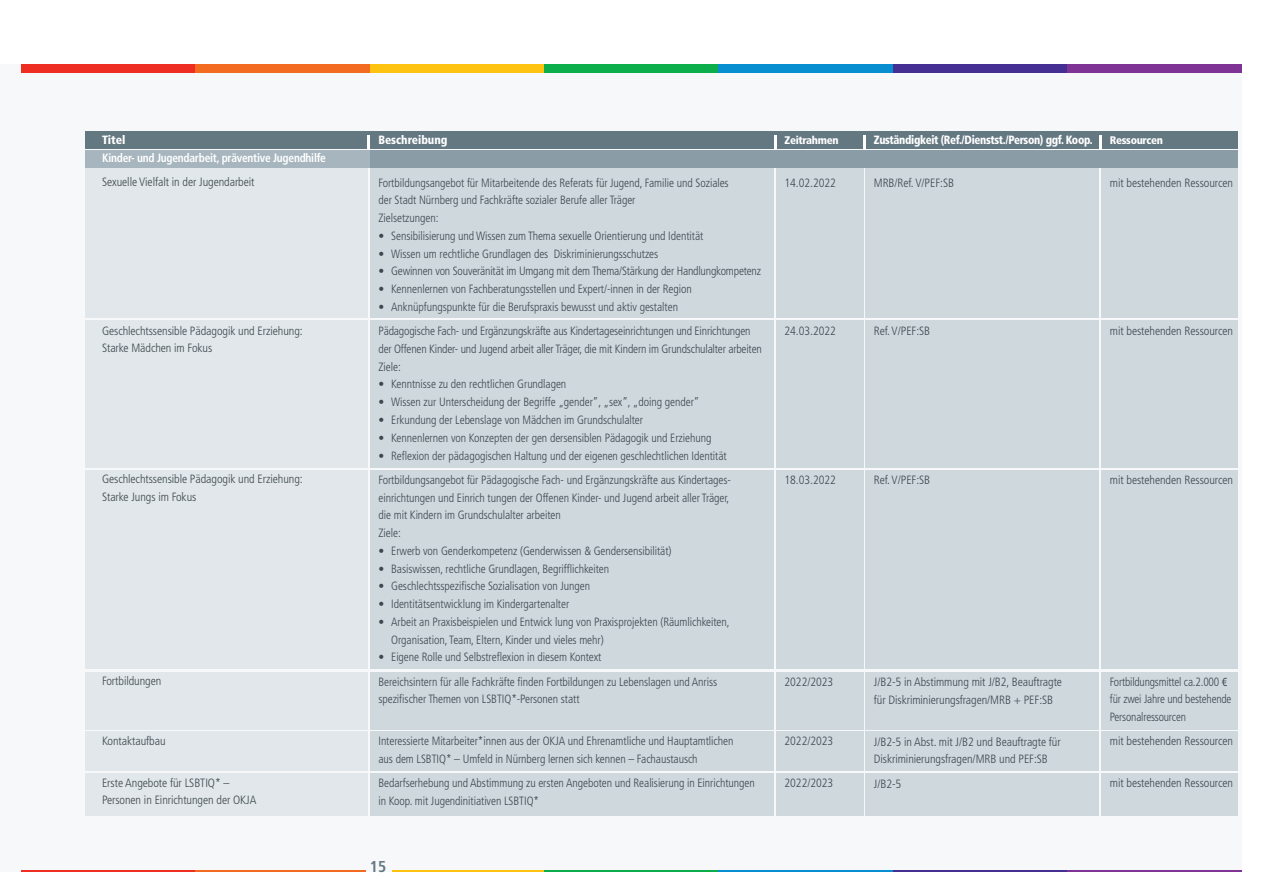
<style>
.page{position:relative;width:1263px;height:893px;background:#fff}
.page>*{position:absolute;margin:0;border:0;box-sizing:border-box;transform-origin:0 0}
.t1{font:700 condensed 15.75px "Frutiger";color:#647882}
.t2{font:300 condensed 12px/17.9px "Frutiger";letter-spacing:-.005em;color:#3d474e}
.t3{font:300 condensed 12px/17.7px "Frutiger";letter-spacing:-.005em;color:#3d474e;scale:.95 1}
.t4{font:900 condensed 12px "Frutiger";letter-spacing:-.03em;color:#fff;scale:.93 1}
.t5{font:700 condensed 12px "Frutiger";letter-spacing:-.02em;color:#fff;scale:.95 1}
.t6{font:900 condensed 12px "Frutiger";letter-spacing:-.005em;color:#fff}
.t7{font:900 condensed 12px "Frutiger";letter-spacing:-.03em;color:#fff}
.t8{font:900 condensed 11.1px "Frutiger";letter-spacing:-.03em;color:#fff}
.s1{font-family:"Vista Sans OT";font-weight:400;font-stretch:normal}
</style>
<div class="page">
<div style="left:0;top:64px;width:1242px;height:808px;background:#f7f8f9"></div>
<div style="left:21px;top:64px;width:175px;height:8px;background:#ee2e22"></div>
<div style="left:196px;top:64px;width:174px;height:8px;background:#f36a21"></div>
<div style="left:370px;top:64px;width:174px;height:8px;background:#fec210"></div>
<div style="left:544px;top:64px;width:175px;height:8px;background:#0cae4c"></div>
<div style="left:719px;top:64px;width:174px;height:8px;background:#068ed0"></div>
<div style="left:893px;top:64px;width:174px;height:8px;background:#452f92"></div>
<div style="left:1067px;top:64px;width:175px;height:8px;background:#7f3394"></div>
<hr style="left:21px;top:871px;width:175px;height:1px;background:#ee2e22">
<hr style="left:196px;top:871px;width:170px;height:1px;background:#f36a21">
<hr style="left:392px;top:871px;width:152px;height:1px;background:#fec210">
<hr style="left:544px;top:871px;width:175px;height:1px;background:#0cae4c">
<hr style="left:719px;top:871px;width:174px;height:1px;background:#068ed0">
<hr style="left:893px;top:871px;width:174px;height:1px;background:#452f92">
<hr style="left:1067px;top:871px;width:175px;height:1px;background:#7f3394">
<div style="left:85px;top:157px;width:283px;height:161px;background:#e1e7ea"></div>
<div style="left:776px;top:157px;width:87px;height:161px;background:#cfd8dd"></div>
<div style="left:865px;top:157px;width:234px;height:161px;background:#cfd8dd"></div>
<div style="left:1101px;top:157px;width:136px;height:161px;background:#cfd8dd"></div>
<div style="left:370px;top:157px;width:404px;height:161px;background:#cfd8dd"></div>
<div style="left:85px;top:320px;width:283px;height:148px;background:#e1e7ea"></div>
<div style="left:776px;top:320px;width:87px;height:148px;background:#cfd8dd"></div>
<div style="left:865px;top:320px;width:234px;height:148px;background:#cfd8dd"></div>
<div style="left:1101px;top:320px;width:136px;height:148px;background:#cfd8dd"></div>
<div style="left:370px;top:320px;width:404px;height:148px;background:#cfd8dd"></div>
<div style="left:85px;top:470px;width:283px;height:199px;background:#e1e7ea"></div>
<div style="left:776px;top:470px;width:87px;height:199px;background:#cfd8dd"></div>
<div style="left:865px;top:470px;width:234px;height:199px;background:#cfd8dd"></div>
<div style="left:1101px;top:470px;width:136px;height:199px;background:#cfd8dd"></div>
<div style="left:370px;top:470px;width:404px;height:199px;background:#cfd8dd"></div>
<div style="left:370px;top:672px;width:404px;height:57px;background:#cfd8dd"></div>
<div style="left:85px;top:672px;width:283px;height:57px;background:#e1e7ea"></div>
<div style="left:776px;top:672px;width:87px;height:57px;background:#cfd8dd"></div>
<div style="left:865px;top:672px;width:234px;height:57px;background:#cfd8dd"></div>
<div style="left:1101px;top:672px;width:136px;height:57px;background:#cfd8dd"></div>
<div style="left:370px;top:732px;width:404px;height:39px;background:#cfd8dd"></div>
<div style="left:85px;top:732px;width:283px;height:39px;background:#e1e7ea"></div>
<div style="left:776px;top:732px;width:87px;height:39px;background:#cfd8dd"></div>
<div style="left:865px;top:732px;width:234px;height:39px;background:#cfd8dd"></div>
<div style="left:1101px;top:732px;width:136px;height:39px;background:#cfd8dd"></div>
<div style="left:370px;top:773px;width:404px;height:43px;background:#cfd8dd"></div>
<div style="left:85px;top:773px;width:283px;height:43px;background:#e1e7ea"></div>
<div style="left:776px;top:773px;width:87px;height:43px;background:#cfd8dd"></div>
<div style="left:865px;top:773px;width:234px;height:43px;background:#cfd8dd"></div>
<div style="left:1101px;top:773px;width:136px;height:43px;background:#cfd8dd"></div>
<div style="left:85px;top:132px;width:1152px;height:17px;background:#647882"></div>
<svg style="left:368px;top:135px;width:2px;height:14px"></svg>
<svg style="left:774px;top:135px;width:2px;height:14px"></svg>
<svg style="left:863px;top:135px;width:2px;height:14px"></svg>
<svg style="left:1099px;top:135px;width:2px;height:14px"></svg>
<div style="left:85px;top:151px;width:285px;height:17px;background:#a7b6be"></div>
<div style="left:370px;top:151px;width:867px;height:17px;background:#8a9ca6"></div>
<p class="t7" style="left:102px;top:133px;width:25px">Titel</p>
<p class="t5" style="left:102px;top:150px;width:237px">Kinder- und Jugendarbeit, präventive Jugendhilfe</p>
<p class="t2" style="left:102px;top:173px;width:154px">Sexuelle Vielfalt in der Jugendarbeit</p>
<p class="t2" style="left:102px;top:322px;width:202px">Geschlechtssensible Pädagogik und Erziehung:<br>Starke Mädchen im Fokus</p>
<p class="t2" style="left:102px;top:470px;width:202px">Geschlechtssensible Pädagogik und Erziehung:<br>Starke Jungs im Fokus</p>
<p class="t2" style="left:102px;top:672px;width:61px">Fortbildungen</p>
<p class="t2" style="left:102px;top:732px;width:65px">Kontaktaufbau</p>
<p class="t2" style="left:102px;top:774px;width:156px">Erste Angebote für LSBTIQ* –<br>Personen in Einrichtungen der OKJA</p>
<p class="t6" style="left:378px;top:133px;width:71px">Beschreibung</p>
<p class="t2" style="left:378px;top:174px;width:352px">Fortbildungsangebot für Mitarbeitende des Referats für Jugend, Familie und Soziales der Stadt Nürnberg und Fachkräfte sozialer Berufe aller Träger<br>Zielsetzungen:</p>
<p class="t2" style="left:378px;top:227px;width:326px">• Sensibilisierung und Wissen zum Thema sexuelle Orientierung und Identität</p>
<p class="t2" style="left:378px;top:245px;width:281px">• Wissen um rechtliche Grundlagen des Diskriminierungsschutzes</p>
<p class="t2" style="left:378px;top:263px;width:384px">• Gewinnen von Souveränität im Umgang mit dem Thema/Stärkung der Handlungkompetenz</p>
<p class="t2" style="left:378px;top:280px;width:315px">• Kennenlernen von Fachberatungsstellen und Expert/-innen in der Region</p>
<p class="t2" style="left:378px;top:295px;width:374px;line-height:24.2px">• Anknüpfungspunkte für die Berufspraxis bewusst und aktiv gestalten<br>Pädagogische Fach- und Ergänzungskräfte aus Kindertageseinrichtungen und Einrichtungen</p>
<p class="t2" style="left:378px;top:340px;width:385px">der Offenen Kinder- und Jugend arbeit aller Träger, die mit Kindern im Grundschulalter arbeiten<br>Ziele:</p>
<p class="t2" style="left:378px;top:376px;width:189px">• Kenntnisse zu den rechtlichen Grundlagen</p>
<p class="t2" style="left:378px;top:393px;width:322px">• Wissen zur Unterscheidung der Begriffe „gender”, „sex”, „doing gender”</p>
<p class="t2" style="left:378px;top:411px;width:266px">• Erkundung der Lebenslage von Mädchen im Grundschulalter</p>
<p class="t2" style="left:378px;top:429px;width:334px">• Kennenlernen von Konzepten der gen dersensiblen Pädagogik und Erziehung</p>
<p class="t2" style="left:378px;top:443px;width:354px;line-height:24.2px">• Reflexion der pädagogischen Haltung und der eigenen geschlechtlichen Identität<br>Fortbildungsangebot für Pädagogische Fach- und Ergänzungskräfte aus Kindertages-</p>
<p class="t2" style="left:378px;top:489px;width:352px">einrichtungen und Einrich tungen der Offenen Kinder- und Jugend arbeit aller Träger, die mit Kindern im Grundschulalter arbeiten<br>Ziele:</p>
<p class="t2" style="left:378px;top:542px;width:295px">• Erwerb von Genderkompetenz (Genderwissen &amp; Gendersensibilität)</p>
<p class="t2" style="left:378px;top:560px;width:232px">• Basiswissen, rechtliche Grundlagen, Begrifflichkeiten</p>
<p class="t2" style="left:378px;top:577px;width:213px">• Geschlechtsspezifische Sozialisation von Jungen</p>
<p class="t2" style="left:378px;top:595px;width:192px">• Identitätsentwicklung im Kindergartenalter</p>
<p class="t2" style="left:391px;top:613px;width:340px;text-indent:-13px">• Arbeit an Praxisbeispielen und Entwick lung von Praxisprojekten (Räumlichkeiten,<br>Organisation, Team, Eltern, Kinder und vieles mehr)</p>
<p class="t2" style="left:378px;top:645px;width:340px;line-height:24.2px">• Eigene Rolle und Selbstreflexion in diesem Kontext<br>Bereichsintern für alle Fachkräfte finden Fortbildungen zu Lebenslagen und Anriss</p>
<p class="t2" style="left:378px;top:690px;width:203px">spezifischer Themen von LSBTIQ*-Personen statt</p>
<p class="t2" style="left:378px;top:732px;width:356px">Interessierte Mitarbeiter*innen aus der OKJA und Ehrenamtliche und Hauptamtlichen aus dem LSBTIQ* – Umfeld in Nürnberg lernen sich kennen – Fachaustausch</p>
<p class="t2" style="left:378px;top:774px;width:378px">Bedarfserhebung und Abstimmung zu ersten Angeboten und Realisierung in Einrichtungen in Koop. mit Jugendinitiativen LSBTIQ*</p>
<p class="t8" style="left:784px;top:133px;width:56px">Zeitrahmen</p>
<p class="t2" style="left:784px;top:174px;width:53px">14.02.2022</p>
<p class="t2" style="left:784px;top:322px;width:53px">24.03.2022</p>
<p class="t2" style="left:784px;top:471px;width:53px">18.03.2022</p>
<p class="t2" style="left:784px;top:673px;width:50px">2022/2023</p>
<p class="t2" style="left:784px;top:732px;width:50px">2022/2023</p>
<p class="t2" style="left:784px;top:774px;width:50px">2022/2023</p>
<p class="t4" style="left:874px;top:133px;width:237px">Zuständigkeit (Ref./Dienstst./Person) ggf. Koop.</p>
<p class="t2" style="left:874px;top:174px;width:82px">MRB/Ref. V/PEF:SB</p>
<p class="t8" style="left:1110px;top:133px;width:55px">Ressourcen</p>
<p class="t2" style="left:1110px;top:174px;width:125px">mit bestehenden Ressourcen</p>
<p class="t2" style="left:874px;top:322px;width:58px">Ref. V/PEF:SB</p>
<p class="t2" style="left:874px;top:471px;width:58px">Ref. V/PEF:SB</p>
<p class="t2" style="left:1110px;top:322px;width:125px">mit bestehenden Ressourcen</p>
<p class="t2" style="left:1110px;top:471px;width:125px">mit bestehenden Ressourcen</p>
<p class="t2" style="left:874px;top:673px;width:190px">J/B2-5 in Abstimmung mit J/B2, Beauftragte für Diskriminierungsfragen/MRB + PEF:SB</p>
<p class="t2" style="left:874px;top:733px;width:188px">J/B2-5 in Abst. mit J/B2 und Beauftragte für<br>Diskriminierungsfragen/MRB und PEF:SB</p>
<p class="t2" style="left:874px;top:775px;width:29px">J/B2-5</p>
<p class="t3" style="left:1110px;top:673px;width:129px">Fortbildungsmittel ca.2.000 <span class="s1">€ </span>für zwei Jahre und bestehende<br>Personalressourcen</p>
<p class="t2" style="left:1110px;top:732px;width:125px">mit bestehenden Ressourcen</p>
<p class="t2" style="left:1110px;top:774px;width:125px">mit bestehenden Ressourcen</p>
<h1 class="t1" style="left:370px;top:857px;width:18px">15</h1>
</div>
